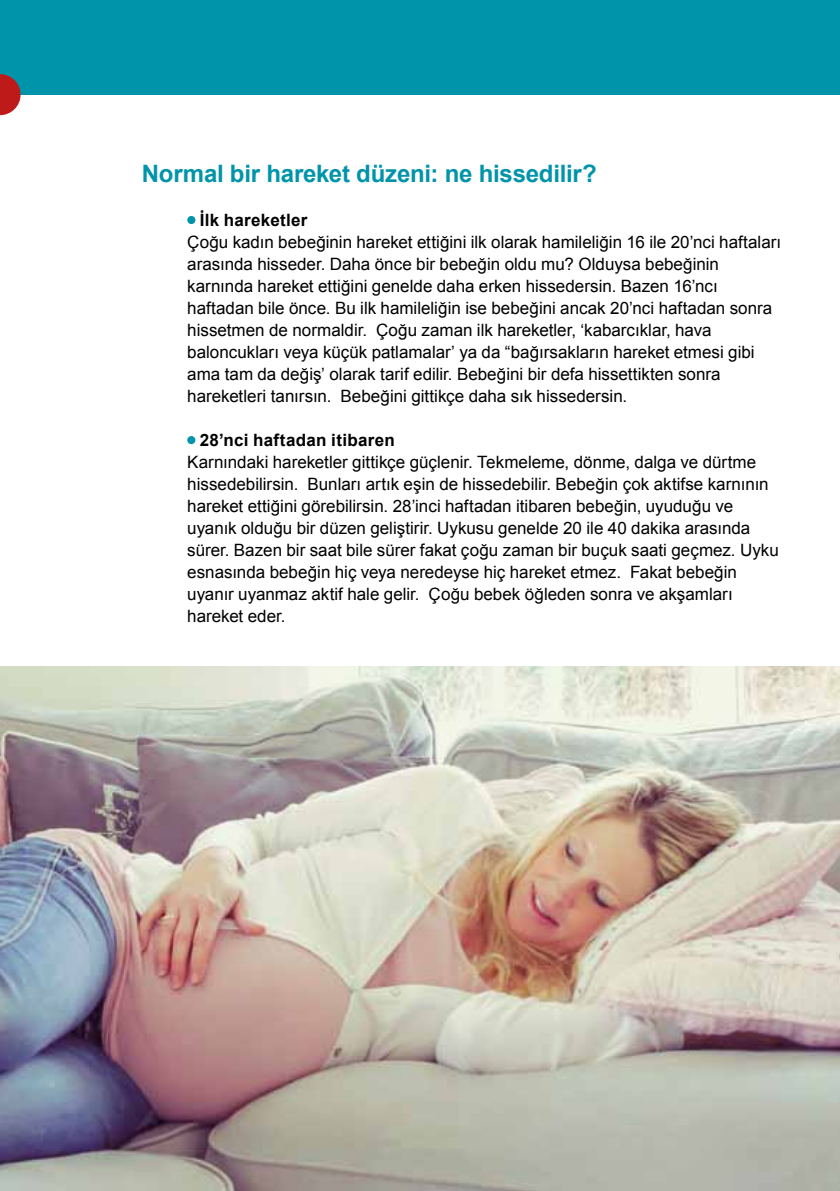
<style>
.page{position:relative;width:840px;height:1191px;background:#fff}
.page>*{position:absolute;margin:0;border:0;box-sizing:border-box;transform-origin:0 0}
.t1{font:700 24px "Arial";letter-spacing:-.01em;color:#0094aa}
.t2{font:17px/22px "Arial";color:#000}
.t3{font:700 17px "Arial";letter-spacing:.015em;color:#000}
</style>
<div class="page">
<img style="left:0;top:666px;width:839px;height:525px">
<div style="left:0;top:0;width:839px;height:95px;background:#0094aa"></div>
<div style="left:187px;top:216px;width:8px;height:8px;background:#0094aa;border-radius:50%"></div>
<div style="left:187px;top:436px;width:8px;height:8px;background:#0094aa;border-radius:50%"></div>
<svg style="left:0;top:74px;width:21px;height:41px"></svg>
<h1 class="t1" style="left:142px;top:158px;width:456px">Normal bir hareket düzeni: ne hissedilir?</h1>
<p class="t3" style="left:200px;top:209px;width:109px">İlk hareketler</p>
<p class="t2" style="left:187px;top:231px;width:595px">Çoğu kadın bebeğinin hareket ettiğini ilk olarak hamileliğin 16 ile 20’nci haftaları arasında hisseder. Daha önce bir bebeğin oldu mu? Olduysa bebeğinin karnında hareket ettiğini genelde daha erken hissedersin. Bazen 16’ncı haftadan bile önce. Bu ilk hamileliğin ise bebeğini ancak 20’nci haftadan sonra hissetmen de normaldir. Çoğu zaman ilk hareketler, ‘kabarcıklar, hava baloncukları veya küçük patlamalar’ ya da “bağırsakların hareket etmesi gibi ama tam da değiş’ olarak tarif edilir. Bebeğini bir defa hissettikten sonra hareketleri tanırsın. Bebeğini gittikçe daha sık hissedersin.</p>
<p class="t3" style="left:200px;top:429px;width:196px">28’nci haftadan itibaren</p>
<p class="t2" style="left:187px;top:451px;width:592px">Karnındaki hareketler gittikçe güçlenir. Tekmeleme, dönme, dalga ve dürtme hissedebilirsin. Bunları artık eşin de hissedebilir. Bebeğin çok aktifse karnının hareket ettiğini görebilirsin. 28’inci haftadan itibaren bebeğin, uyuduğu ve uyanık olduğu bir düzen geliştirir. Uykusu genelde 20 ile 40 dakika arasında sürer. Bazen bir saat bile sürer fakat çoğu zaman bir buçuk saati geçmez. Uyku esnasında bebeğin hiç veya neredeyse hiç hareket etmez. Fakat bebeğin uyanır uyanmaz aktif hale gelir. Çoğu bebek öğleden sonra ve akşamları hareket eder.</p>
</div>
